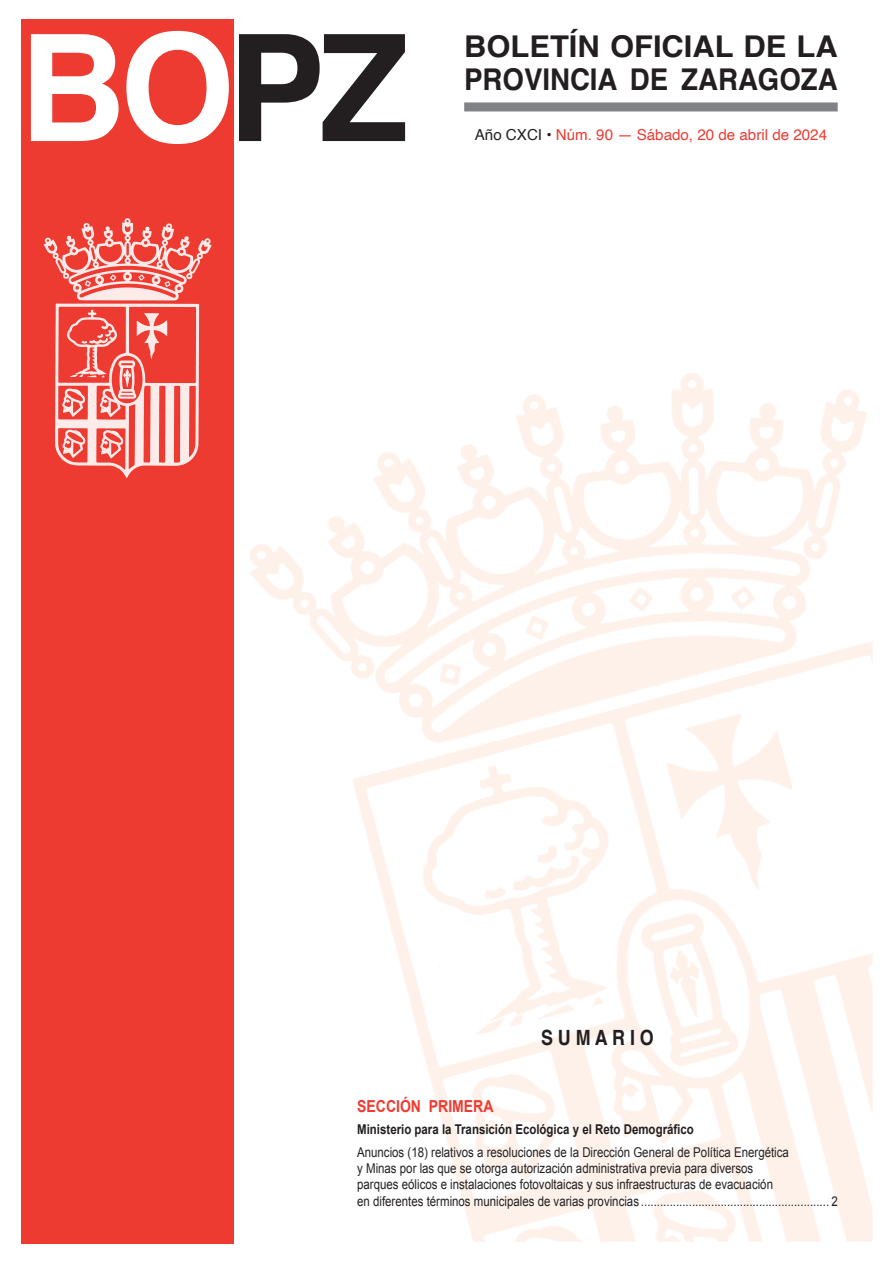
<style>
.page{position:relative;width:893px;height:1263px;background:#fff}
.page>*{position:absolute;margin:0;border:0;box-sizing:border-box;transform-origin:0 0}
.t1{font:700 30px "Helvetica";color:#231f20;scale:.92 1}
.t2{font:700 30px "Helvetica";color:#231f20}
.S_U_M_A_R_I_O{font:700 21px "Helvetica";color:#231f20;scale:.85 1}
.SECCIÓN{font:700 16.5px "Arial";color:#ee3b32;scale:.85 1}
.t3{font:15.15px "Helvetica";color:#ee3b32}
.LINEA_ANUNCIANTE_NEGRITA{font:13.5px/16.2px "Arial";color:#231f20;scale:.85 1}
.LINEA_ANUNCIANTE_NEGRITA-2{font:700 13.5px "Arial";color:#231f20;scale:.85 1}
.s1{color:#231f20}
</style>
<div class="page">
<img style="left:250px;top:373px;width:623px;height:869px">
<div style="left:21px;top:19px;width:213px;height:1225px;background:#ee3b32"></div>
<svg style="left:239px;top:34px;width:166px;height:107px"></svg>
<svg style="left:31px;top:31px;width:198px;height:113px"></svg>
<div style="left:464px;top:102px;width:374px;height:9px;background:#808285"></div>
<img style="left:43px;top:218px;width:169px;height:260px">
<p class="t2" style="left:464px;top:28px;width:375px">BOLETÍN OFICIAL DE LA</p>
<p class="t1" style="left:464px;top:61px;width:407px">PROVINCIA DE ZARAGOZA</p>
<p class="t3" style="left:475px;top:123px;width:354px"><span class="s1">Año CXCI •</span> Núm. 90 — Sábado, 20 de abril de 2024</p>
<p class="S_U_M_A_R_I_O" style="left:541px;top:1025px;width:134px">S U M A R I O</p>
<p class="SECCIÓN" style="left:357px;top:1095px;width:162px">SECCIÓN PRIMERA</p>
<p class="LINEA_ANUNCIANTE_NEGRITA-2" style="left:357px;top:1121px;width:398px">Ministerio para la Transición Ecológica y el Reto Demográfico</p>
<p class="LINEA_ANUNCIANTE_NEGRITA" style="left:357px;top:1144px;width:509px">Anuncios (18) relativos a resoluciones de la Dirección General de Política Energética y Minas por las que se otorga autorización administrativa previa para diversos parques eólicos e instalaciones fotovoltaicas y sus infraestructuras de evacuación</p>
<p class="LINEA_ANUNCIANTE_NEGRITA" style="left:357px;top:1193px;width:567px">en diferentes términos municipales de varias provincias ........................................................... 2</p>
</div>
